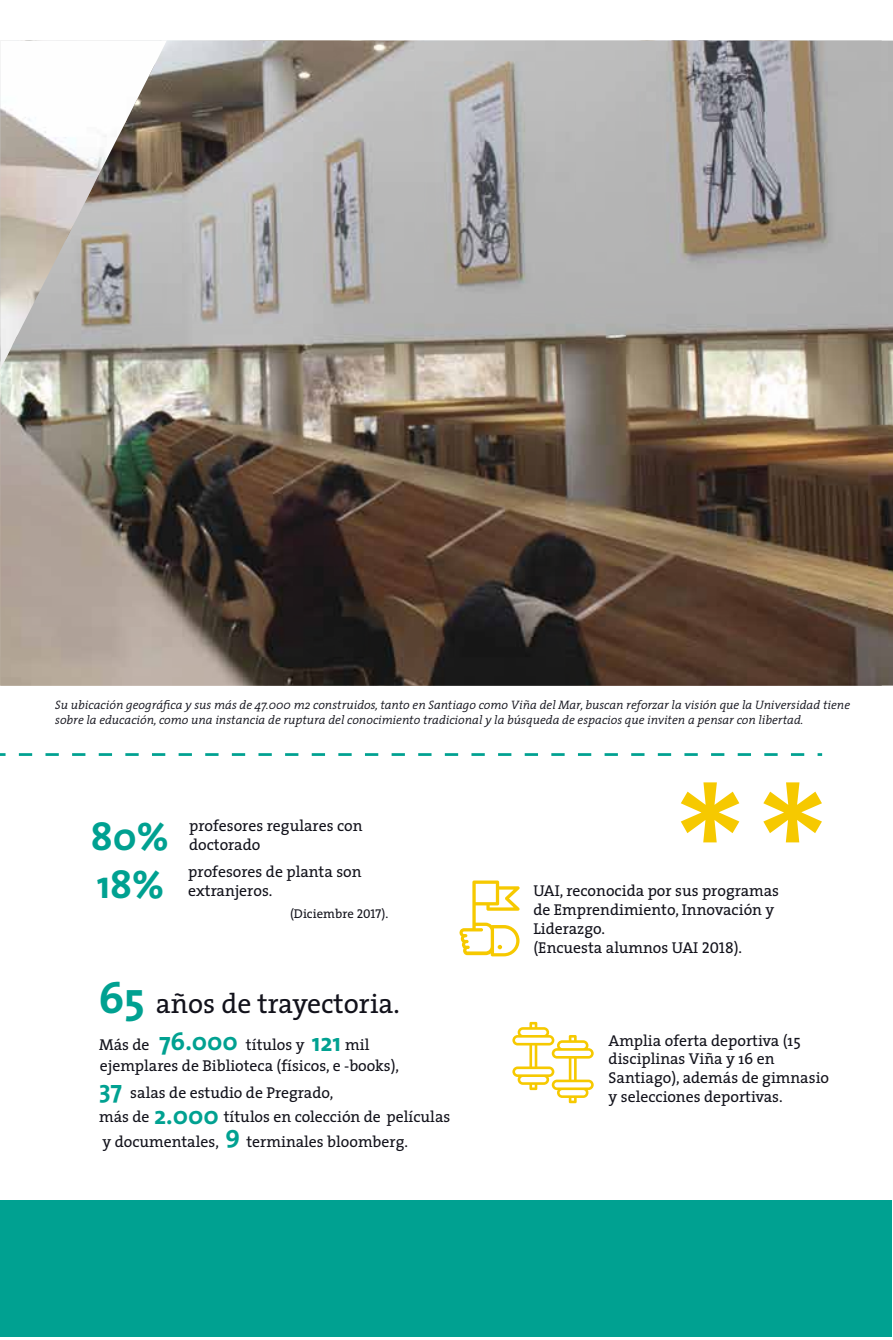
<style>
.page{position:relative;width:893px;height:1340px;background:#fff}
.page>*{position:absolute;margin:0;border:0;box-sizing:border-box;transform-origin:0 0}
.t1{font:700 44.45px "The Sans";color:#00a191}
.t2{font:700 39.38px/48.1px "The Sans";color:#00a191}
.t3{font:27.65px "The Serif";color:#12121b}
.t4{font:700 25.38px "The Sans";color:#00a191}
.t5{font:15.75px/18.9px "The Serif";color:#12121b}
.t6{font:12.78px "The Serif";color:#12121b}
.t7{font:italic 300 12.25px/14.7px "The Serif";color:#12121b}
.s1{font-family:"The Serif Regular Caps"}
.s2{font-family:"The Sans";font-weight:700;font-size:25.38px;color:#00a191}
</style>
<div class="page">
<img style="left:0;top:41px;width:893px;height:644px">
<img style="left:0;top:41px;width:167px;height:328px">
<svg style="left:763px;top:782px;width:59px;height:60px"></svg>
<svg style="left:681px;top:782px;width:58px;height:60px"></svg>
<div style="left:0;top:1200px;width:892px;height:136px;background:#00a191"></div>
<svg style="left:459px;top:880px;width:61px;height:76px"></svg>
<svg style="left:512px;top:1021px;width:82px;height:82px"></svg>
<svg style="left:0;top:753px;width:822px;height:3px"></svg>
<p class="t7" style="left:55px;top:697px;width:796px">Su ubicación geográfica y sus más de 47.000 m2 construidos, tanto en Santiago como Viña del Mar, buscan reforzar la visión que la Universidad tiene sobre la educación, como una instancia de ruptura del conocimiento tradicional y la búsqueda de espacios que inviten a pensar con libertad.</p>
<h2 class="t2" style="left:91px;top:811px;width:80px">80%<br>18%</h2>
<p class="t5" style="left:189px;top:816px;width:175px">profesores regulares con doctorado</p>
<p class="t5" style="left:188px;top:862px;width:175px">profesores de planta son extranjeros.</p>
<p class="t6" style="left:290px;top:903px;width:100px">(Diciembre <span class="s1">2017</span>).</p>
<h1 class="t1" style="left:98px;top:961px;width:48px">65</h1>
<h3 class="t3" style="left:156px;top:981px;width:246px">años de trayectoria.</h3>
<p class="t5" style="left:99px;top:1032px;width:302px;line-height:21.7px">Más de <span class="s2">76.000</span> títulos y <span class="s2">121</span> mil ejemplares de Biblioteca (físicos, e -books),</p>
<p class="t5" style="left:99px;top:1079px;width:353px;line-height:24px"><span class="s2">37</span> salas de estudio de Pregrado,<br>más de <span class="s2">2.000</span> títulos en colección de películas</p>
<h3 class="t4" style="left:225px;top:1113px;width:16px">9</h3>
<p class="t5" style="left:102px;top:1131px;width:118px">y documentales,</p>
<p class="t5" style="left:246px;top:1131px;width:163px">terminales bloomberg.</p>
<p class="t5" style="left:533px;top:880px;width:247px">UAI, reconocida por sus programas de Emprendimiento, Innovación y<br>Liderazgo.<br>(Encuesta alumnos UAI <span class="s1">2018</span>).</p>
<p class="t5" style="left:609px;top:1030px;width:222px">Amplia oferta deportiva (15 disciplinas Viña y 16 en<br>Santiago), además de gimnasio y selecciones deportivas.</p>
</div>
